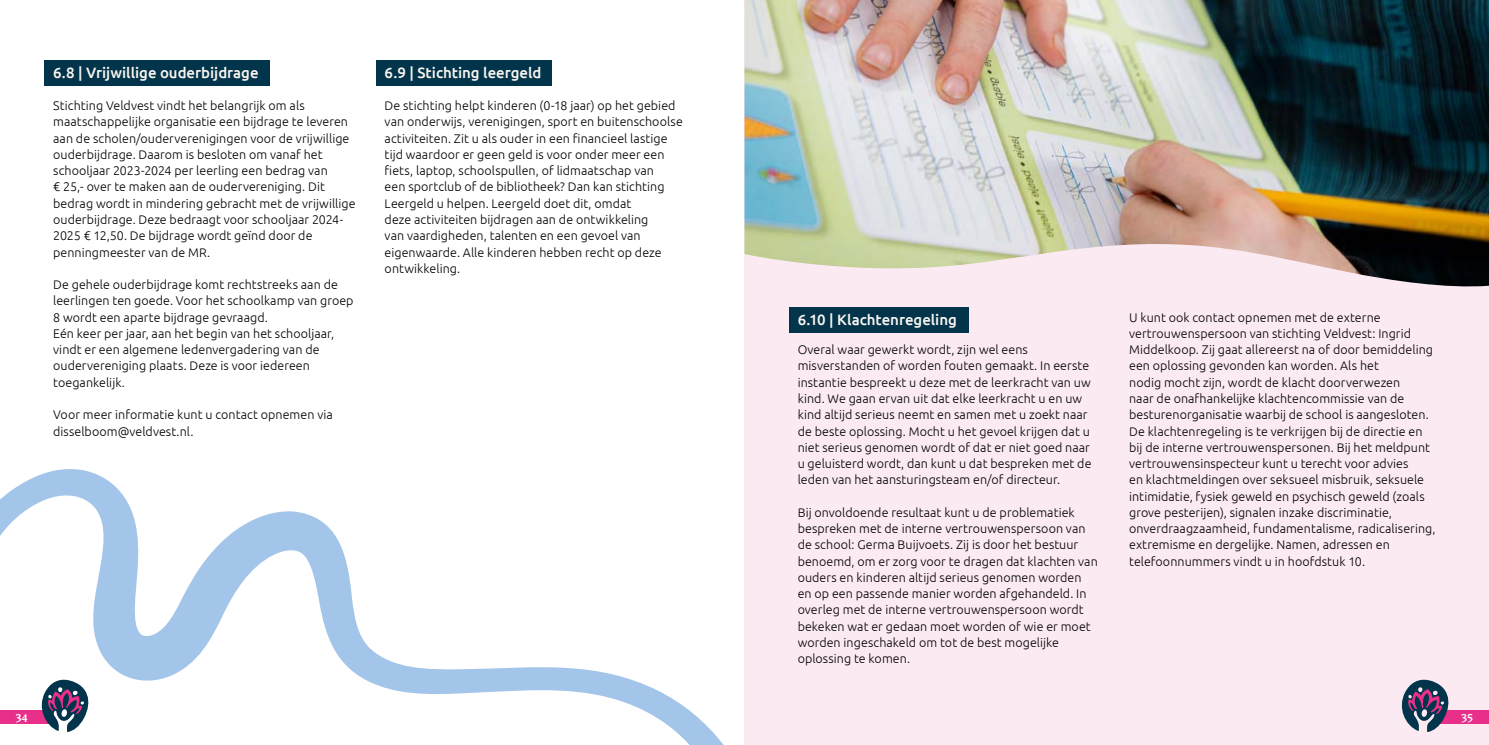
<style>
.page{position:relative;width:1489px;height:745px;background:#fff}
.page>*{position:absolute;margin:0;border:0;box-sizing:border-box;transform-origin:0 0}
.t1{font:500 15px "Ubuntu";color:#fbf6f1}
.t2{font:300 12.5px/16.2px "Ubuntu";letter-spacing:.005em;color:#000}
.t3{font:11.25px "Polga";color:#fff}
</style>
<div class="page">
<div style="left:44px;top:60px;width:225px;height:26px;background:#02354b"></div>
<div style="left:376px;top:60px;width:175px;height:26px;background:#02354b"></div>
<div style="left:744px;top:0;width:744px;height:744px;background:#fceaf3"></div>
<div style="left:788px;top:306px;width:180px;height:26px;background:#02354b"></div>
<svg style="left:0;top:469px;width:723px;height:275px"></svg>
<img style="left:744px;top:0;width:744px;height:287px">
<div style="left:0;top:710px;width:49px;height:13px;background:#e8308a"></div>
<div style="left:1440px;top:710px;width:48px;height:13px;background:#e8308a"></div>
<svg style="left:37px;top:677px;width:55px;height:54px"></svg>
<svg style="left:1401px;top:679px;width:51px;height:52px"></svg>
<p class="t1" style="left:53px;top:63px;width:207px">6.8 | Vrijwillige ouderbijdrage</p>
<p class="t1" style="left:384px;top:63px;width:158px">6.9 | Stichting leergeld</p>
<p class="t2" style="left:53px;top:97px;width:304px">Stichting Veldvest vindt het belangrijk om als maatschappelijke organisatie een bijdrage te leveren aan de scholen/ouderverenigingen voor de vrijwillige ouderbijdrage. Daarom is besloten om vanaf het schooljaar 2023-2024 per leerling een bedrag van<br>€ 25,- over te maken aan de oudervereniging. Dit bedrag wordt in mindering gebracht met de vrijwillige ouderbijdrage. Deze bedraagt voor schooljaar 2024- 2025 € 12,50. De bijdrage wordt geïnd door de penningmeester van de MR.</p>
<p class="t2" style="left:53px;top:276px;width:302px">De gehele ouderbijdrage komt rechtstreeks aan de leerlingen ten goede. Voor het schoolkamp van groep 8 wordt een aparte bijdrage gevraagd.<br>Eén keer per jaar, aan het begin van het schooljaar, vindt er een algemene ledenvergadering van de oudervereniging plaats. Deze is voor iedereen toegankelijk.</p>
<p class="t2" style="left:53px;top:406px;width:281px">Voor meer informatie kunt u contact opnemen via disselboom@veldvest.nl.</p>
<p class="t2" style="left:384px;top:97px;width:300px">De stichting helpt kinderen (0-18 jaar) op het gebied van onderwijs, verenigingen, sport en buitenschoolse activiteiten. Zit u als ouder in een financieel lastige tijd waardoor er geen geld is voor onder meer een fiets, laptop, schoolspullen, of lidmaatschap van<br>een sportclub of de bibliotheek? Dan kan stichting Leergeld u helpen. Leergeld doet dit, omdat<br>deze activiteiten bijdragen aan de ontwikkeling<br>van vaardigheden, talenten en een gevoel van eigenwaarde. Alle kinderen hebben recht op deze ontwikkeling.</p>
<p class="t1" style="left:797px;top:309px;width:161px">6.10 | Klachtenregeling</p>
<p class="t2" style="left:797px;top:341px;width:295px">Overal waar gewerkt wordt, zijn wel eens misverstanden of worden fouten gemaakt. In eerste instantie bespreekt u deze met de leerkracht van uw kind. We gaan ervan uit dat elke leerkracht u en uw kind altijd serieus neemt en samen met u zoekt naar de beste oplossing. Mocht u het gevoel krijgen dat u niet serieus genomen wordt of dat er niet goed naar u geluisterd wordt, dan kunt u dat bespreken met de leden van het aansturingsteam en/of directeur.</p>
<p class="t2" style="left:797px;top:503px;width:301px">Bij onvoldoende resultaat kunt u de problematiek bespreken met de interne vertrouwenspersoon van de school: Germa Buijvoets. Zij is door het bestuur benoemd, om er zorg voor te dragen dat klachten van ouders en kinderen altijd serieus genomen worden en op een passende manier worden afgehandeld. In overleg met de interne vertrouwenspersoon wordt bekeken wat er gedaan moet worden of wie er moet worden ingeschakeld om tot de best mogelijke oplossing te komen.</p>
<p class="t2" style="left:1129px;top:308px;width:308px">U kunt ook contact opnemen met de externe vertrouwenspersoon van stichting Veldvest: Ingrid Middelkoop. Zij gaat allereerst na of door bemiddeling een oplossing gevonden kan worden. Als het<br>nodig mocht zijn, wordt de klacht doorverwezen<br>naar de onafhankelijke klachtencommissie van de besturenorganisatie waarbij de school is aangesloten.<br>De klachtenregeling is te verkrijgen bij de directie en bij de interne vertrouwenspersonen. Bij het meldpunt vertrouwensinspecteur kunt u terecht voor advies<br>en klachtmeldingen over seksueel misbruik, seksuele intimidatie, fysiek geweld en psychisch geweld (zoals grove pesterijen), signalen inzake discriminatie, onverdraagzaamheid, fundamentalisme, radicalisering, extremisme en dergelijke. Namen, adressen en telefoonnummers vindt u in hoofdstuk 10.</p>
<p class="t3" style="left:16px;top:711px;width:14px">34</p>
<p class="t3" style="left:1461px;top:711px;width:14px">35</p>
</div>
